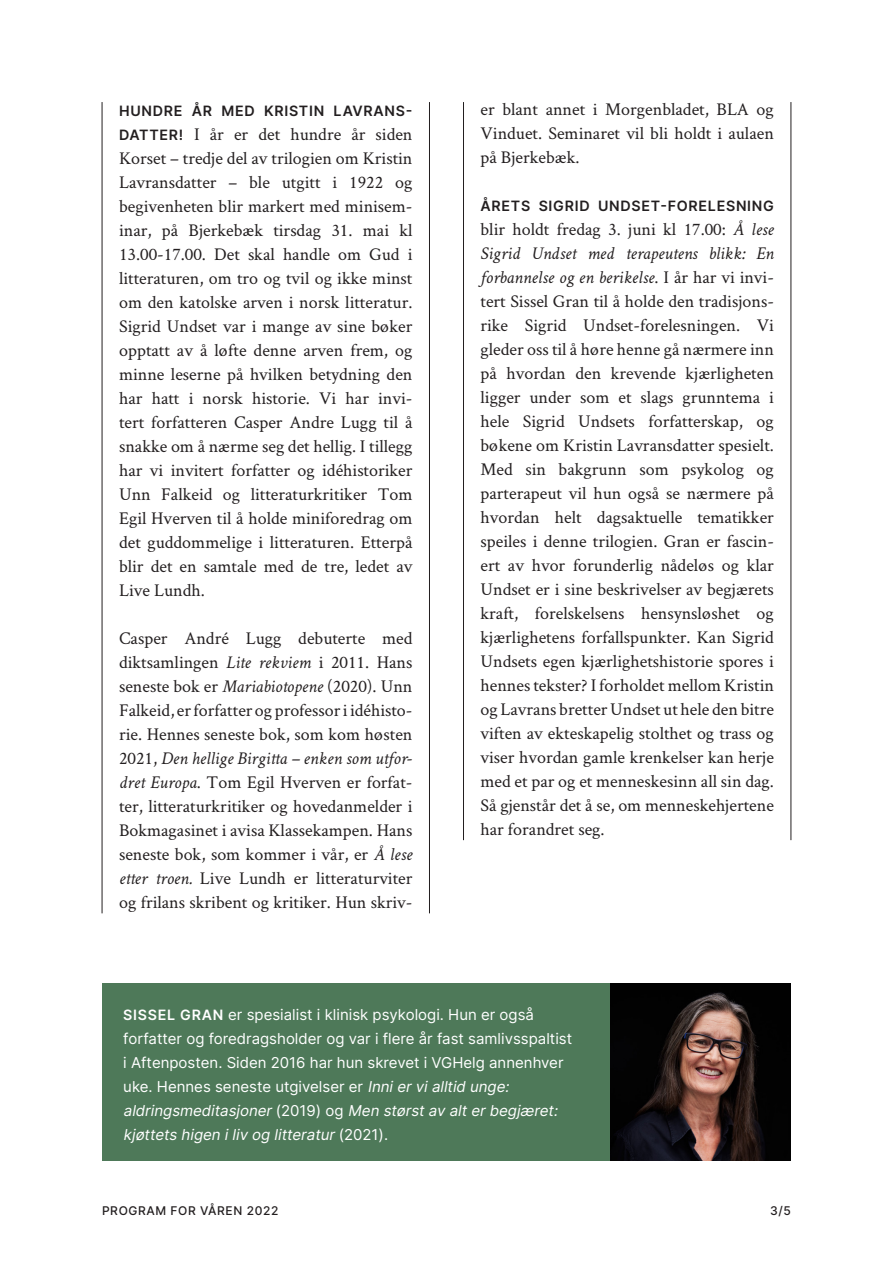
<style>
.page{position:relative;width:893px;height:1263px;background:#fff}
.page>*{position:absolute;margin:0;border:0;box-sizing:border-box;transform-origin:0 0}
.t1{font:18px/24px "Crimson Text";color:#231f20;text-align:justify}
.t2{font:15px/24px "Inter";color:#fff}
.t3{font:600 14.25px "Inter";letter-spacing:.05em;color:#231f20}
.t4{font:500 12px "Inter";letter-spacing:.05em;color:#231f20}
.s1{font-family:"Inter";font-weight:600;font-size:14.25px}
.s2{font-style:italic}
.s3{font-weight:600;font-size:14.25px}
</style>
<div class="page">
<hr style="left:102px;top:102px;width:1px;height:811px;background:#231f20">
<hr style="left:429px;top:102px;width:1px;height:811px;background:#231f20">
<hr style="left:463px;top:102px;width:1px;height:738px;background:#231f20">
<hr style="left:791px;top:102px;width:1px;height:738px;background:#231f20">
<div style="left:102px;top:984px;width:508px;height:177px;background:#4e7959"></div>
<img style="left:610px;top:984px;width:181px;height:177px">
<p class="t3" style="left:119px;top:100px;width:295px">HUNDRE ÅR MED KRISTIN LAVRANS-</p>
<p class="t1" style="left:119px;top:121px;width:295px"><span class="s1">DATTER!</span> I år er det hundre år siden Korset – tredje del av trilogien om Kristin Lavransdatter – ble utgitt i 1922 og begivenheten blir markert med minisem&shy;inar, på Bjerkebæk tirsdag 31. mai kl 13.00-17.00. Det skal handle om Gud i litteraturen, om tro og tvil og ikke minst om den katolske arven i norsk litteratur.<br>Sigrid Undset var i mange av sine bøker opptatt av å løfte denne arven frem, og minne leserne på hvilken betydning den har hatt i norsk historie. Vi har invi&shy;tert forfatteren Casper Andre Lugg til å snakke om å nærme seg det hellig. I tillegg har vi invitert forfatter og idéhistoriker Unn Falkeid og litteraturkritiker Tom Egil Hverven til å holde miniforedrag om det guddommelige i litteraturen. Etterpå blir det en samtale med de tre, ledet av Live Lundh.</p>
<p class="t1" style="left:119px;top:625px;width:295px">Casper André Lugg debuterte med diktsamlingen <span class="s2">Lite rekviem</span> i 2011. Hans seneste bok er <span class="s2">Mariabiotopene</span> (2020). Unn Falkeid, er forfatter og professor i idéhisto&shy;rie. Hennes seneste bok, som kom høsten 2021, <span class="s2">Den hellige Birgitta – enken som utfor&shy;dret Europa</span>. Tom Egil Hverven er forfat&shy;ter, litteraturkritiker og hovedanmelder i Bokmagasinet i avisa Klassekampen. Hans seneste bok, som kommer i vår, er <span class="s2">Å lese etter troen.</span> Live Lundh er litteraturviter og frilans skribent og kritiker. Hun skriv-</p>
<p class="t1" style="left:480px;top:96px;width:295px">er blant annet i Morgenbladet, BLA og Vinduet. Seminaret vil bli holdt i aulaen på Bjerkebæk.</p>
<p class="t3" style="left:480px;top:195px;width:295px">ÅRETS SIGRID UNDSET-FORELESNING</p>
<p class="t1" style="left:480px;top:216px;width:295px">blir holdt fredag 3. juni kl 17.00: <span class="s2">Å lese Sigrid Undset med terapeutens blikk: En forbannelse og en berikelse</span>. I år har vi invi&shy;tert Sissel Gran til å holde den tradisjons&shy;rike Sigrid Undset-forelesningen. Vi gleder oss til å høre henne gå nærmere inn på hvordan den krevende kjærligheten ligger under som et slags grunntema i hele Sigrid Undsets forfatterskap, og bøkene om Kristin Lavransdatter spesielt.<br>Med sin bakgrunn som psykolog og parterapeut vil hun også se nærmere på hvordan helt dagsaktuelle tematikker speiles i denne trilogien. Gran er fascin&shy;ert av hvor forunderlig nådeløs og klar Undset er i sine beskrivelser av begjærets kraft, forelskelsens hensynsløshet og kjærlighetens forfallspunkter. Kan Sigrid Undsets egen kjærlighetshistorie spores i hennes tekster? I forholdet mellom Kristin og Lavrans bretter Undset ut hele den bitre viften av ekteskapelig stolthet og trass og viser hvordan gamle krenkelser kan herje med et par og et menneskesinn all sin dag.<br>Så gjenstår det å se, om menneskehjertene har forandret seg.</p>
<p class="t2" style="left:123px;top:1002px;width:450px"><span class="s3">SISSEL GRAN</span> er spesialist i klinisk psykologi. Hun er også forfatter og foredragsholder og var i flere år fast samlivsspaltist i Aftenposten. Siden 2016 har hun skrevet i VGHelg annenhver uke. Hennes seneste utgivelser er <span class="s2">Inniervialltid unge: aldringsmeditasjoner</span>( 2 0 1 9 ) o g <span class="s2">Men størstav alterbegjæret: kjøttets higen iliv og litteratur</span>( 2 0 2 1 ) .</p>
<p class="t4" style="left:102px;top:1202px;width:178px">PROGRAM FOR VÅREN 2022</p>
<p class="t4" style="left:770px;top:1202px;width:22px">3/5</p>
</div>
